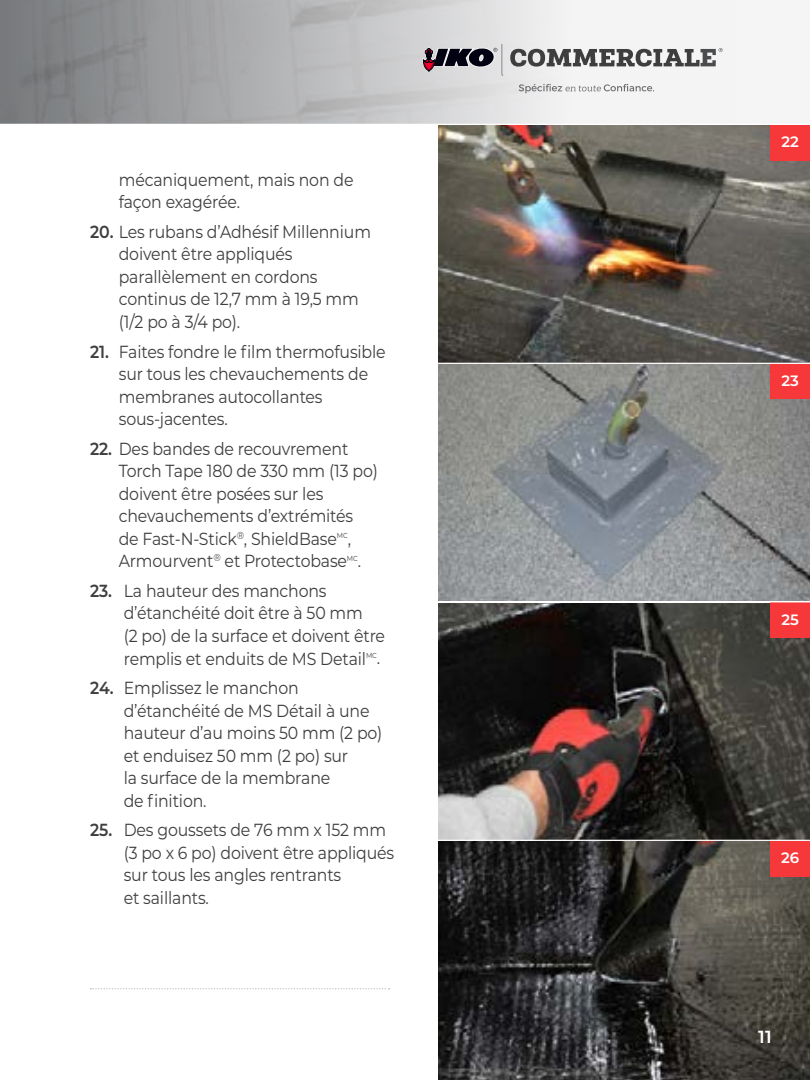
<style>
.page{position:relative;width:810px;height:1080px;background:#fff}
.page>*{position:absolute;margin:0;border:0;box-sizing:border-box;transform-origin:0 0}
.t1{font:17.5px/22.5px "Montserrat";letter-spacing:-.01em;color:#3e3e3f;scale:.9 1}
.Bodycopy{font:600 17.5px "Montserrat";color:#fff}
.Bodycopy-2{font:600 15px "Montserrat";color:#fff}
.t2{font:7.25px "Montserrat";color:#3e3e3f;scale:.9 1}
.s1{font-weight:600}
</style>
<div class="page">
<svg style="left:0;top:0;width:810px;height:124px"></svg>
<svg style="left:423px;top:45px;width:80px;height:31px;background:#89848c"></svg>
<svg style="left:519px;top:84px;width:135px;height:9px"></svg>
<svg style="left:510px;top:48px;width:212px;height:19px"></svg>
<img style="left:439px;top:364px;width:371px;height:237px">
<img style="left:439px;top:125px;width:371px;height:238px">
<img style="left:439px;top:841px;width:371px;height:239px">
<svg style="left:439px;top:603px;width:371px;height:237px;background:#3d3532"></svg>
<svg style="left:91px;top:988px;width:299px;height:1px"></svg>
<div style="left:770px;top:125px;width:40px;height:36px;background:#f6383b"></div>
<div style="left:770px;top:363px;width:40px;height:36px;background:#f6383b"></div>
<div style="left:770px;top:602px;width:40px;height:36px;background:#f6383b"></div>
<div style="left:770px;top:841px;width:40px;height:36px;background:#f6383b"></div>
<hr style="left:405px;top:363px;width:405px;height:1px;background:#fff">
<p class="t1" style="left:119px;top:168px;width:262px">mécaniquement, mais non de façon exagérée.</p>
<p class="t1" style="left:119px;top:220px;width:282px;text-indent:-29px"><span class="s1">20.</span> Les rubans d’Adhésif Millennium doivent être appliqués parallèlement en cordons continus de 12,7 mm à 19,5 mm (1/2 po à 3/4 po).</p>
<p class="t1" style="left:119px;top:340px;width:298px;text-indent:-29px"><span class="s1">21.</span> Faites fondre le film thermofusible sur tous les chevauchements de membranes autocollantes sous-jacentes.</p>
<p class="t1" style="left:119px;top:437px;width:289px;text-indent:-29px"><span class="s1">22.</span> Des bandes de recouvrement<br>Torch Tape 180 de 330 mm (13 po) doivent être posées sur les chevauchements d’extrémités<br>de Fast-N-Stick<sup>®</sup>, ShieldBase</p>
<p class="t2" style="left:337px;top:531px;width:14px">MC</p>
<p class="t1" style="left:348px;top:527px;width:5px">,</p>
<p class="t1" style="left:119px;top:549px;width:255px">Armourvent<sup>®</sup> et Protectobase</p>
<p class="t2" style="left:347px;top:553px;width:14px">MC</p>
<p class="t1" style="left:358px;top:549px;width:5px">.</p>
<p class="t1" style="left:124px;top:579px;width:292px;text-indent:-34px"><span class="s1">23.</span> La hauteur des manchons d’étanchéité doit être à 50 mm<br>(2 po) de la surface et doivent être remplis et enduits de MS Detail</p>
<p class="t2" style="left:366px;top:650px;width:14px">MC</p>
<p class="t1" style="left:377px;top:646px;width:5px">.</p>
<p class="t1" style="left:124px;top:676px;width:289px;text-indent:-34px"><span class="s1">24.</span> Emplissez le manchon d’étanchéité de MS Détail à une hauteur d’au moins 50 mm (2 po) et enduisez 50 mm (2 po) sur<br>la surface de la membrane<br>de finition.</p>
<p class="t1" style="left:124px;top:818px;width:302px;text-indent:-34px"><span class="s1">25.</span> Des goussets de 76 mm x 152 mm (3 po x 6 po) doivent être appliqués sur tous les angles rentrants<br>et saillants.</p>
<p class="Bodycopy-2" style="left:781px;top:131px;width:19px">22</p>
<p class="Bodycopy-2" style="left:781px;top:370px;width:19px">23</p>
<p class="Bodycopy-2" style="left:781px;top:609px;width:19px">25</p>
<p class="Bodycopy-2" style="left:781px;top:847px;width:20px">26</p>
<p class="Bodycopy" style="left:758px;top:1024px;width:15px">11</p>
</div>
